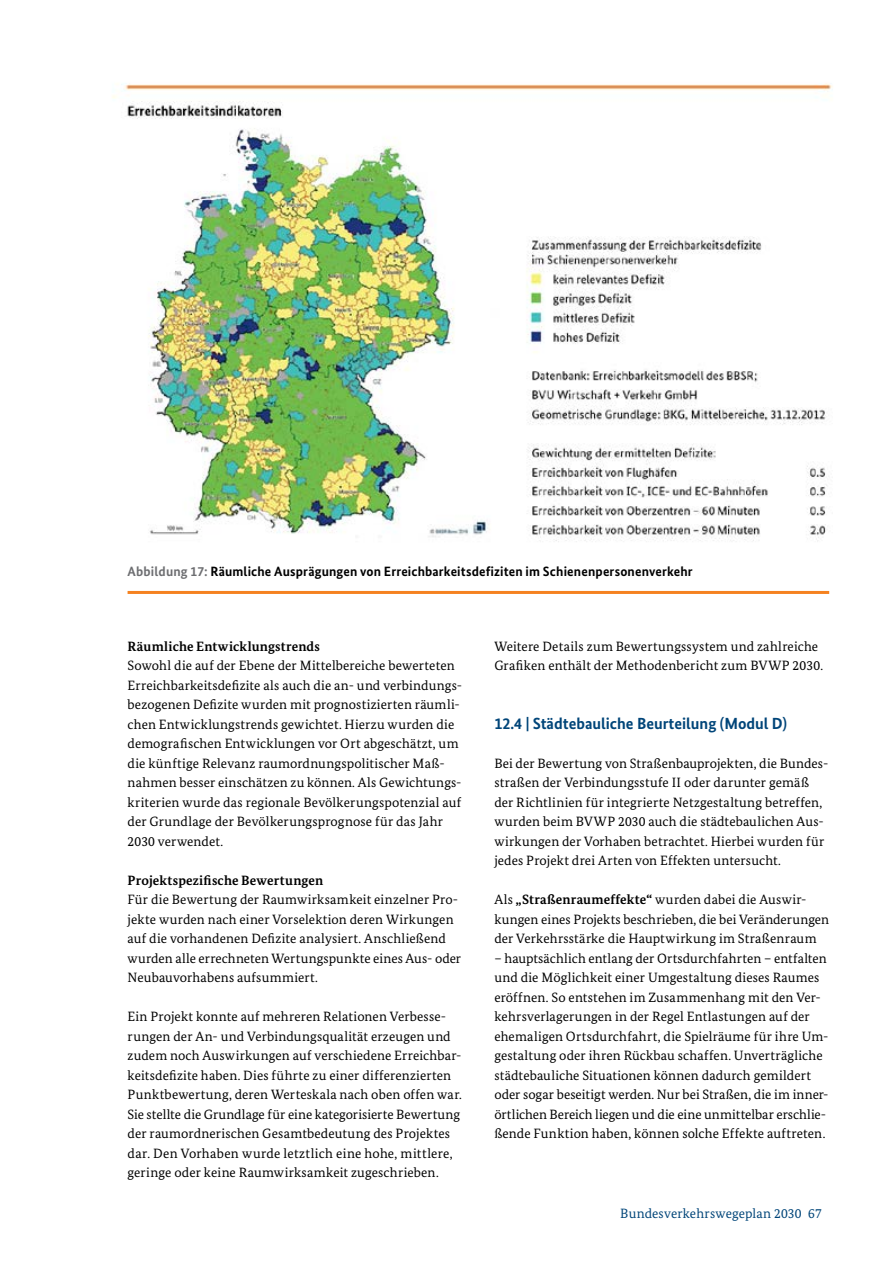
<style>
.page{position:relative;width:893px;height:1263px;background:#fff}
.page>*{position:absolute;margin:0;border:0;box-sizing:border-box;transform-origin:0 0}
.H3_51_51{font:700 16.2px "Bundes Sans";color:#004579}
.P_37_37{font:13.5px/19.5px "Bundes Serif";letter-spacing:.01em;color:#000}
.Caption_70_70{font:700 13.5px "Bundes Sans";letter-spacing:.01em;color:#000}
.H5_55_55{font:700 13.5px "Bundes Serif";letter-spacing:.015em;color:#000}
.t1{font:13.5px "Bundes Serif";letter-spacing:.01em;color:#004579}
.s1{color:#6d6e71}
.s2{font-weight:700}
</style>
<div class="page">
<hr style="left:128px;top:591px;width:701px;height:3px;background:#f58220">
<img style="left:112px;top:83px;width:721px;height:459px">
<p class="Caption_70_70" style="left:128px;top:563px;width:567px"><span class="s1">Abbildung 17:</span> Räumliche Ausprägungen von Erreichbarkeitsdefiziten im Schienenpersonenverkehr</p>
<h4 class="H5_55_55" style="left:128px;top:638px;width:194px">Räumliche Entwicklungstrends</h4>
<p class="P_37_37" style="left:128px;top:656px;width:336px">Sowohl die auf der Ebene der Mittelbereiche bewerteten Erreichbarkeitsdefizite als auch die an- und verbindungs&shy;bezogenen Defizite wurden mit prognostizierten räumli&shy;chen Entwicklungstrends gewichtet. Hierzu wurden die demografischen Entwicklungen vor Ort abgeschätzt, um die künftige Relevanz raumordnungspolitischer Maß&shy;nahmen besser einschätzen zu können. Als Gewichtungs&shy;kriterien wurde das regionale Bevölkerungspotenzial auf der Grundlage der Bevölkerungsprognose für das Jahr 2030 verwendet.</p>
<h4 class="H5_55_55" style="left:128px;top:872px;width:197px">Projektspezifische Bewertungen</h4>
<p class="P_37_37" style="left:128px;top:890px;width:335px">Für die Bewertung der Raumwirksamkeit einzelner Pro&shy;jekte wurden nach einer Vorselektion deren Wirkungen auf die vorhandenen Defizite analysiert. Anschließend wurden alle errechneten Wertungspunkte eines Aus- oder Neubauvorhabens aufsummiert.</p>
<p class="P_37_37" style="left:128px;top:1007px;width:336px">Ein Projekt konnte auf mehreren Relationen Verbesse&shy;rungen der An- und Verbindungsqualität erzeugen und zudem noch Auswirkungen auf verschiedene Erreichbar&shy;keitsdefizite haben. Dies führte zu einer differenzierten Punktbewertung, deren Werteskala nach oben offen war.<br>Sie stellte die Grundlage für eine kategorisierte Bewertung der raumordnerischen Gesamtbedeutung des Projektes dar. Den Vorhaben wurde letztlich eine hohe, mittlere, geringe oder keine Raumwirksamkeit zugeschrieben.</p>
<p class="P_37_37" style="left:494px;top:636px;width:330px">Weitere Details zum Bewertungssystem und zahlreiche<br>Grafiken enthält der Methodenbericht zum BVWP 2030.</p>
<h3 class="H3_51_51" style="left:494px;top:713px;width:294px">12.4 | Städtebauliche Beurteilung (Modul D)</h3>
<p class="P_37_37" style="left:494px;top:753px;width:334px">Bei der Bewertung von Straßenbauprojekten, die Bundes&shy;straßen der Verbindungsstufe II oder darunter gemäß der Richtlinien für integrierte Netzgestaltung betreffen, wurden beim BVWP 2030 auch die städtebaulichen Aus&shy;wirkungen der Vorhaben betrachtet. Hierbei wurden für jedes Projekt drei Arten von Effekten untersucht.</p>
<p class="P_37_37" style="left:494px;top:890px;width:336px">Als <span class="s2">„Straßenraumeffekte“</span> wurden dabei die Auswir&shy;kungen eines Projekts beschrieben, die bei Veränderungen der Verkehrsstärke die Hauptwirkung im Straßenraum</p>
<p class="P_37_37" style="left:494px;top:948px;width:336px">– hauptsächlich entlang der Ortsdurchfahrten – entfalten und die Möglichkeit einer Umgestaltung dieses Raumes eröffnen. So entstehen im Zusammenhang mit den Ver&shy;kehrsverlagerungen in der Regel Entlastungen auf der ehemaligen Ortsdurchfahrt, die Spielräume für ihre Um&shy;gestaltung oder ihren Rückbau schaffen. Unverträgliche städtebauliche Situationen können dadurch gemildert oder sogar beseitigt werden. Nur bei Straßen, die im inner&shy;örtlichen Bereich liegen und die eine unmittelbar erschlie&shy;ßende Funktion haben, können solche Effekte auftreten.</p>
<p class="t1" style="left:620px;top:1205px;width:203px">Bundesverkehrswegeplan 2030 67</p>
</div>
